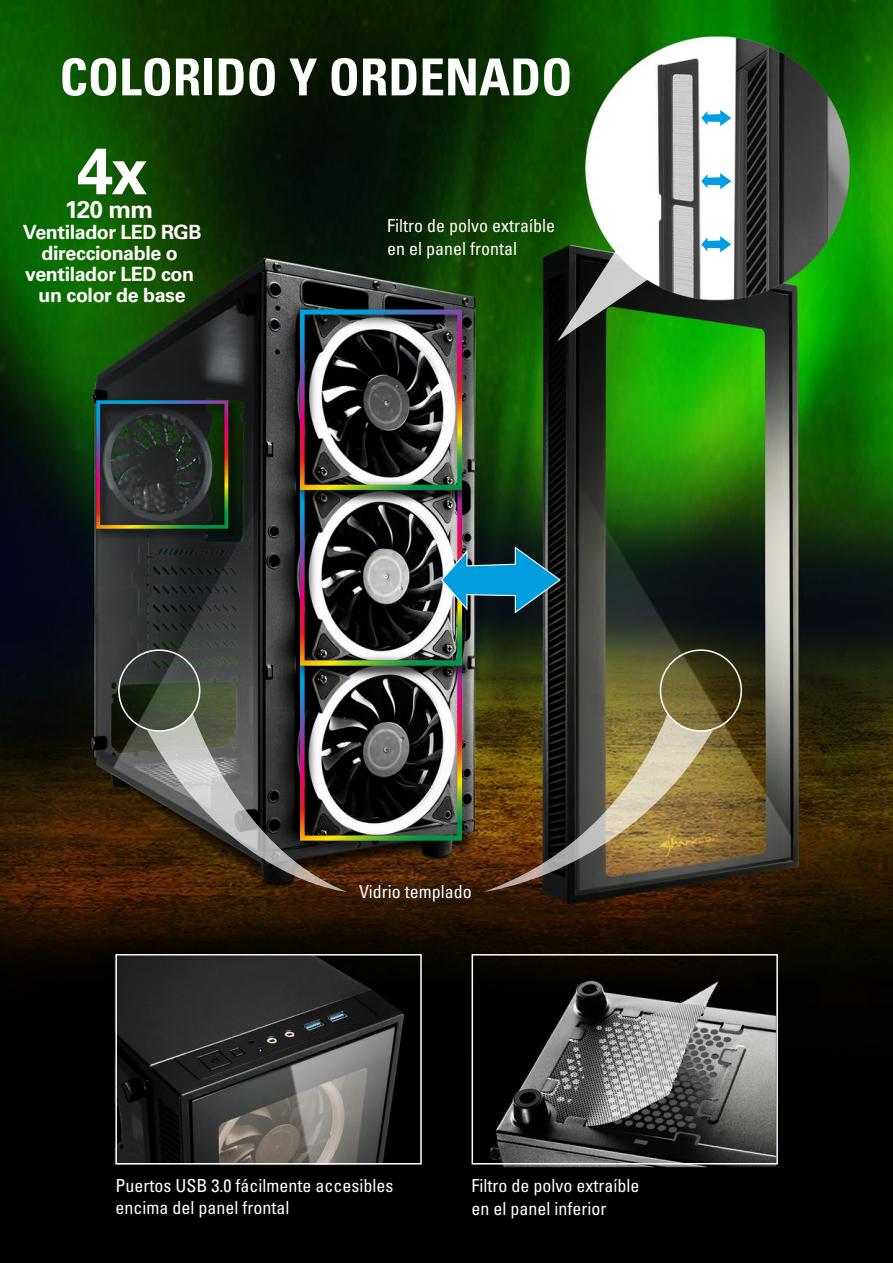
<style>
.page{position:relative;width:893px;height:1263px;background:#fff}
.page>*{position:absolute;margin:0;border:0;box-sizing:border-box;transform-origin:0 0}
.t1{font:700 65.25px "Univers";color:#fff}
.t2{font:700 condensed 51px "Univers";color:#fff}
.t3{font:700 24.15px "Univers";color:#fff}
.t4{font:700 19.65px/21px "Univers";letter-spacing:-.02em;color:#fff;text-align:center}
.t5{font:condensed 18px/22.5px "Univers";color:#fff}
</style>
<div class="page">
<img style="left:0;top:0;width:893px;height:1263px">
<img style="left:88px;top:391px;width:8px;height:155px">
<div style="left:115px;top:954px;width:307px;height:210px;border:2px solid #fff"></div>
<div style="left:472px;top:954px;width:306px;height:210px;border:2px solid #fff"></div>
<svg style="left:700px;top:108px;width:33px;height:20px"></svg>
<svg style="left:700px;top:171px;width:33px;height:20px"></svg>
<img style="left:96px;top:234px;width:637px;height:658px">
<h2 class="t2" style="left:60px;top:46px;width:514px">COLORIDO Y ORDENADO</h2>
<h1 class="t1" style="left:77px;top:133px;width:72px">4x</h1>
<h3 class="t3" style="left:65px;top:195px;width:90px">120 mm</h3>
<p class="t4" style="left:23px;top:221px;width:180px">Ventilador LED RGB direccionable o ventilador LED con un color de base</p>
<p class="t5" style="left:387px;top:214px;width:169px">Filtro de polvo extraíble en el panel frontal</p>
<p class="t5" style="left:359px;top:880px;width:114px">Vidrio templado</p>
<p class="t5" style="left:115px;top:1175px;width:279px;line-height:21.6px">Puertos USB 3.0 fácilmente accesibles encima del panel frontal</p>
<p class="t5" style="left:471px;top:1174px;width:169px">Filtro de polvo extraíble en el panel inferior</p>
</div>
